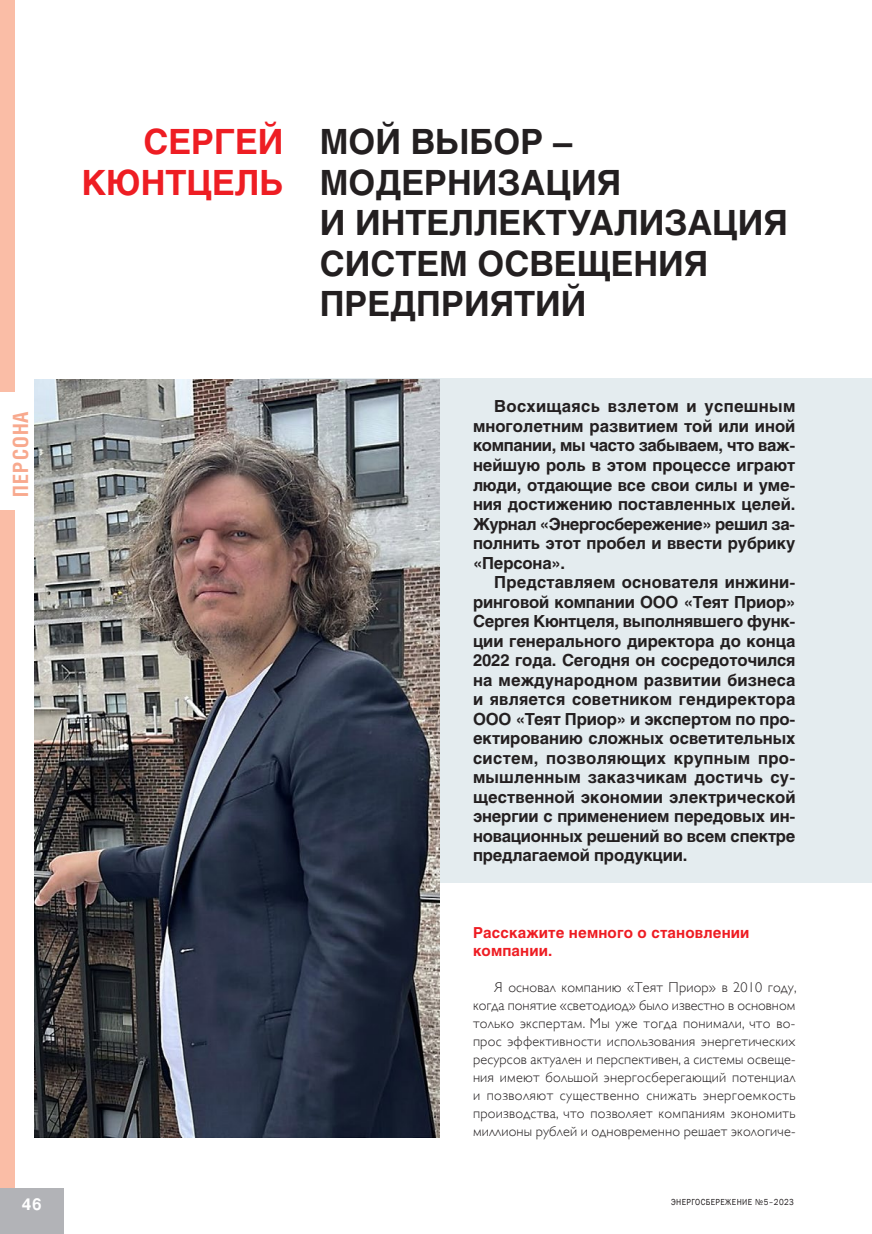
<style>
.page{position:relative;width:872px;height:1234px;background:#fff}
.page>*{position:absolute;margin:0;border:0;box-sizing:border-box;transform-origin:0 0}
.t1{font:700 34.5px/40.5px "Helios";color:#231f20}
.t2{font:700 34.5px/40.5px "Helios";color:#ee1d23;text-align:right}
.t3{font:700 21px "Helios Cond";letter-spacing:.05em;color:#f8a98e}
.t4{font:700 16.5px/19.5px "Helios";letter-spacing:-.01em;color:#231f20;text-align:justify}
.t5{font:700 16.5px "Pragmatica";color:#fff;scale:.89 1}
.t6{font:700 15px/18px "Helios";letter-spacing:.01em;color:#ee1d23}
.t7{font:300 14.25px/18px "Gill Sans";letter-spacing:.01em;color:#231f20;text-align:justify}
.t8{font:9px "Franklin Gothic";letter-spacing:.05em;color:#231f20;scale:.89 1}
</style>
<div class="page">
<div style="left:270px;top:378px;width:602px;height:504px;background:#e4ecef"></div>
<div style="left:0;top:510px;width:15px;height:723px;background:#fabda6"></div>
<div style="left:0;top:1188px;width:64px;height:45px;background:#b2b3b7"></div>
<div style="left:0;top:0;width:15px;height:392px;background:#fabda6"></div>
<img style="left:34px;top:379px;width:406px;height:758px">
<h1 class="t2" style="left:82px;top:121px;width:203px">СЕРГЕЙ<br>КЮНТЦЕЛЬ</h1>
<h1 class="t1" style="left:320px;top:121px;width:469px">МОЙ ВЫБОР –<br>МОДЕРНИЗАЦИЯ<br>И ИНТЕЛЛЕКТУАЛИЗАЦИЯ<br>СИСТЕМ ОСВЕЩЕНИЯ<br>ПРЕДПРИЯТИЙ</h1>
<p class="t3" style="left:8px;top:496px;width:87px;rotate:-90deg">ПЕРСОНА</p>
<p class="t4" style="left:473px;top:397px;width:324px;text-indent:21px">Восхищаясь взлетом и успешным многолетним развитием той или иной компании, мы часто забываем, что важ&shy;нейшую роль в этом процессе играют люди, отдающие все свои силы и уме&shy;ния достижению поставленных целей.<br>Журнал «Энергосбережение» решил за&shy;полнить этот пробел и ввести рубрику «Персона».</p>
<p class="t4" style="left:473px;top:572px;width:324px;text-indent:21px">Представляем основателя инжини&shy;ринговой компании ООО «Теят Приор» Сергея Кюнтцеля, выполнявшего функ&shy;ции генерального директора до конца 2022 года. Сегодня он сосредоточился на международном развитии бизнеса и является советником гендиректора ООО «Теят Приор» и экспертом по про&shy;ектированию сложных осветительных систем, позволяющих крупным про&shy;мышленным заказчикам достичь су&shy;щественной экономии электрической энергии с применением передовых ин&shy;новационных решений во всем спектре предлагаемой продукции.</p>
<p class="t5" style="left:22px;top:1193px;width:24px">46</p>
<p class="t6" style="left:473px;top:923px;width:278px">Расскажите немного о становлении компании.</p>
<p class="t7" style="left:473px;top:977px;width:325px;text-indent:21px">Я основал компанию «Теят Приор» в 2010 году, когда понятие «светодиод» было известно в основном только экспертам. Мы уже тогда понимали, что во&shy;прос эффективности использования энергетических ресурсов актуален и перспективен, а системы освеще&shy;ния имеют большой энергосберегающий потенциал и позволяют существенно снижать энергоемкость производства, что позволяет компаниям экономить миллионы рублей и одновременно решает экологиче-</p>
<p class="t8" style="left:671px;top:1196px;width:139px">ЭНЕРГОСБЕРЕЖЕНИЕ №5–2023</p>
</div>
